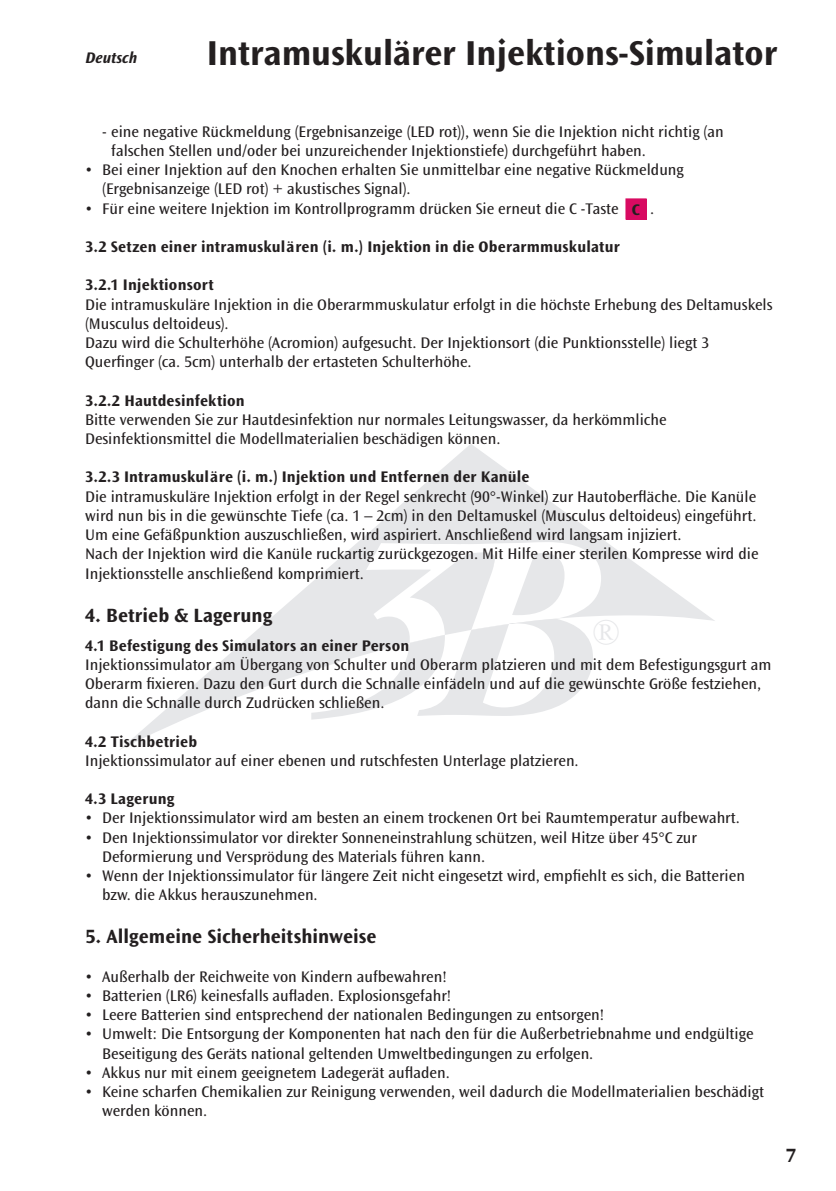
<style>
.page{position:relative;width:836px;height:1191px;background:#fff}
.page>*{position:absolute;margin:0;border:0;box-sizing:border-box;transform-origin:0 0}
.t1{font:36.2px "Perpetua";color:#e6e7e9}
.t2{font:700 36px "Ocean Sans";color:#231f20}
.t3{font:700 20px "Ocean Sans";letter-spacing:.005em;color:#231f20}
.t4{font:16px/19.2px "Ocean Sans";color:#231f20}
.t5{font:700 16px "Ocean Sans";letter-spacing:.01em;color:#231f20}
.t6{font:italic 700 16px "Ocean Sans";color:#231f20}
</style>
<div class="page">
<svg style="left:120px;top:444px;width:595px;height:306px"></svg>
<svg style="left:311px;top:542px;width:289px;height:177px"></svg>
<div style="left:625px;top:199px;width:20px;height:20px;background:#d80a61"></div>
<div style="left:625px;top:198px;width:21px;height:21px;border:1px solid #d80a61"></div>
<p class="t6" style="left:85px;top:49px;width:53px">Deutsch</p>
<h2 class="t2" style="left:207px;top:33px;width:571px">Intramuskulärer Injektions-Simulator</h2>
<p class="t4" style="left:111px;top:122px;width:613px;text-indent:-9px">- eine negative Rückmeldung (Ergebnisanzeige (LED rot)), wenn Sie die Injektion nicht richtig (an falschen Stellen und/oder bei unzureichender Injektionstiefe) durchgeführt haben.</p>
<p class="t4" style="left:102px;top:160px;width:583px;text-indent:-17px">• Bei einer Injektion auf den Knochen erhalten Sie unmittelbar eine negative Rückmeldung (Ergebnisanzeige (LED rot) + akustisches Signal).</p>
<p class="t4" style="left:85px;top:199px;width:534px">• Für eine weitere Injektion im Kontrollprogramm drücken Sie erneut die C -Taste</p>
<p class="t4" style="left:649px;top:199px;width:6px">.</p>
<p class="t5" style="left:85px;top:238px;width:535px">3.2 Setzen einer intramuskulären (i. m.) Injektion in die Oberarmmuskulatur</p>
<p class="t5" style="left:85px;top:276px;width:130px">3.2.1 Injektionsort</p>
<p class="t4" style="left:85px;top:295px;width:688px">Die intramuskuläre Injektion in die Oberarmmuskulatur erfolgt in die höchste Erhebung des Deltamuskels (Musculus deltoideus).<br>Dazu wird die Schulterhöhe (Acromion) aufgesucht. Der Injektionsort (die Punktionsstelle) liegt 3<br>Querfinger (ca. 5cm) unterhalb der ertasteten Schulterhöhe.</p>
<p class="t5" style="left:85px;top:391px;width:161px">3.2.2 Hautdesinfektion</p>
<p class="t4" style="left:85px;top:410px;width:582px">Bitte verwenden Sie zur Hautdesinfektion nur normales Leitungswasser, da herkömmliche<br>Desinfektionsmittel die Modellmaterialien beschädigen können.</p>
<p class="t5" style="left:85px;top:468px;width:445px">3.2.3 Intramuskuläre (i. m.) Injektion und Entfernen der Kanüle</p>
<p class="t4" style="left:85px;top:487px;width:674px">Die intramuskuläre Injektion erfolgt in der Regel senkrecht (90°-Winkel) zur Hautoberfläche. Die Kanüle wird nun bis in die gewünschte Tiefe (ca. 1 – 2cm) in den Deltamuskel (Musculus deltoideus) eingeführt.<br>Um eine Gefäßpunktion auszuschließen, wird aspiriert. Anschließend wird langsam injiziert.<br>Nach der Injektion wird die Kanüle ruckartig zurückgezogen. Mit Hilfe einer sterilen Kompresse wird die Injektionsstelle anschließend komprimiert.</p>
<p class="t3" style="left:85px;top:604px;width:188px">4. Betrieb &amp; Lagerung</p>
<p class="t5" style="left:85px;top:636px;width:325px">4.1 Befestigung des Simulators an einer Person</p>
<p class="t4" style="left:85px;top:655px;width:687px">Injektionssimulator am Übergang von Schulter und Oberarm platzieren und mit dem Befestigungsgurt am<br>Oberarm fixieren. Dazu den Gurt durch die Schnalle einfädeln und auf die gewünschte Größe festziehen, dann die Schnalle durch Zudrücken schließen.</p>
<p class="t5" style="left:85px;top:732px;width:113px">4.2 Tischbetrieb</p>
<p class="t4" style="left:85px;top:751px;width:495px">Injektionssimulator auf einer ebenen und rutschfesten Unterlage platzieren.</p>
<p class="t5" style="left:85px;top:790px;width:91px">4.3 Lagerung</p>
<p class="t4" style="left:85px;top:808px;width:656px">• Der Injektionssimulator wird am besten an einem trockenen Ort bei Raumtemperatur aufbewahrt.</p>
<p class="t4" style="left:102px;top:828px;width:596px;text-indent:-17px">• Den Injektionssimulator vor direkter Sonneneinstrahlung schützen, weil Hitze über 45°C zur<br>Deformierung und Versprödung des Materials führen kann.</p>
<p class="t4" style="left:102px;top:866px;width:644px;text-indent:-17px">• Wenn der Injektionssimulator für längere Zeit nicht eingesetzt wird, empfiehlt es sich, die Batterien bzw. die Akkus herauszunehmen.</p>
<p class="t3" style="left:85px;top:925px;width:293px">5. Allgemeine Sicherheitshinweise</p>
<p class="t4" style="left:85px;top:967px;width:363px">• Außerhalb der Reichweite von Kindern aufbewahren!</p>
<p class="t4" style="left:85px;top:986px;width:367px">• Batterien (LR6) keinesfalls aufladen. Explosionsgefahr!</p>
<p class="t4" style="left:85px;top:1005px;width:520px">• Leere Batterien sind entsprechend der nationalen Bedingungen zu entsorgen!</p>
<p class="t4" style="left:102px;top:1024px;width:652px;text-indent:-17px">• Umwelt: Die Entsorgung der Komponenten hat nach den für die Außerbetriebnahme und endgültige<br>Beseitigung des Geräts national geltenden Umweltbedingungen zu erfolgen.</p>
<p class="t4" style="left:85px;top:1063px;width:366px">• Akkus nur mit einem geeignetem Ladegerät aufladen.</p>
<p class="t4" style="left:102px;top:1082px;width:663px;text-indent:-17px">• Keine scharfen Chemikalien zur Reinigung verwenden, weil dadurch die Modellmaterialien beschädigt werden können.</p>
<p class="t5" style="left:631px;top:200px;width:10px">C</p>
<h1 class="t1" style="left:592px;top:615px;width:29px">®</h1>
<p class="t3" style="left:785px;top:1144px;width:12px">7</p>
</div>
